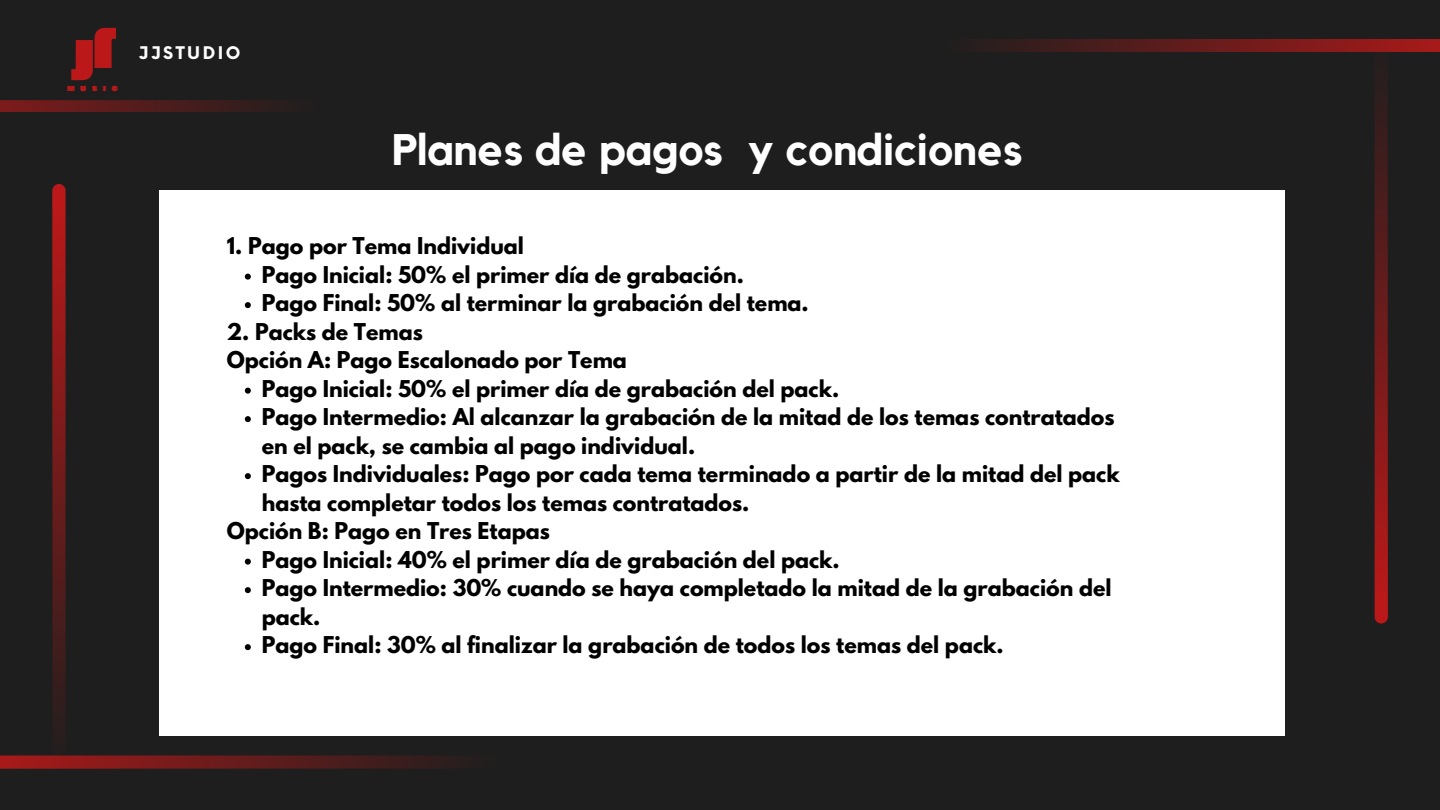
<style>
.page{position:relative;width:1440px;height:810px;background:#1e1e1e}
.page>*{position:absolute;margin:0;border:0;box-sizing:border-box;transform-origin:0 0}
.t1{font:60.4px "Extenda 80 Peta";color:#bb1919}
.t2{font:700 44px "Kollektif";color:#fff}
.t3{font:700 20.6px/28.5px "League Spartan";color:#000}
.t4{font:700 17px "Now";letter-spacing:.15em;color:#fff}
.t5{font:7.6px "Extenda 100 Yotta";color:#bb1919}
</style>
<div class="page">
<svg style="left:0;top:100px;width:286px;height:12px;background:#521c1c"></svg>
<svg style="left:52px;top:184px;width:14px;height:585px;background:#6c1b1b"></svg>
<svg style="left:0;top:755px;width:463px;height:14px;background:#641b1b"></svg>
<svg style="left:1375px;top:39px;width:13px;height:585px;background:#6f1b1b"></svg>
<svg style="left:978px;top:39px;width:462px;height:13px;background:#681b1b"></svg>
<div style="left:159px;top:190px;width:1126px;height:546px;background:#fff"></div>
<svg style="left:245px;top:274px;width:6px;height:6px"></svg>
<svg style="left:245px;top:302px;width:6px;height:6px"></svg>
<svg style="left:245px;top:388px;width:6px;height:6px"></svg>
<svg style="left:245px;top:416px;width:6px;height:6px"></svg>
<svg style="left:245px;top:473px;width:6px;height:6px"></svg>
<svg style="left:245px;top:559px;width:6px;height:6px"></svg>
<svg style="left:245px;top:587px;width:6px;height:6px"></svg>
<svg style="left:245px;top:644px;width:6px;height:6px"></svg>
<p class="t1" style="left:117px;top:75px;width:24px;rotate:-180deg">J</p>
<p class="t1" style="left:71px;top:33px;width:24px">J</p>
<p class="t5" style="left:81px;top:85px;width:39px">USIC</p>
<p class="t5" style="left:68px;top:85px;width:9px">M</p>
<p class="t4" style="left:139px;top:44px;width:103px">JJSTUDIO</p>
<p class="t2" style="left:392px;top:130px;width:632px">Planes de pagos y condiciones</p>
<p class="t3" style="left:227px;top:234px;width:299px">1. Pago por Tema Individual</p>
<p class="t3" style="left:262px;top:263px;width:484px">Pago Inicial: 50% el primer día de grabación.</p>
<p class="t3" style="left:262px;top:291px;width:549px">Pago Final: 50% al terminar la grabación del tema.</p>
<p class="t3" style="left:227px;top:320px;width:198px">2. Packs de Temas</p>
<p class="t3" style="left:227px;top:348px;width:402px">Opción A: Pago Escalonado por Tema</p>
<p class="t3" style="left:262px;top:377px;width:579px">Pago Inicial: 50% el primer día de grabación del pack.</p>
<p class="t3" style="left:262px;top:405px;width:854px">Pago Intermedio: Al alcanzar la grabación de la mitad de los temas contratados en el pack, se cambia al pago individual.</p>
<p class="t3" style="left:262px;top:462px;width:859px">Pagos Individuales: Pago por cada tema terminado a partir de la mitad del pack hasta completar todos los temas contratados.</p>
<p class="t3" style="left:227px;top:519px;width:325px">Opción B: Pago en Tres Etapas</p>
<p class="t3" style="left:262px;top:548px;width:579px">Pago Inicial: 40% el primer día de grabación del pack.</p>
<p class="t3" style="left:262px;top:576px;width:851px">Pago Intermedio: 30% cuando se haya completado la mitad de la grabación del pack.</p>
<p class="t3" style="left:262px;top:633px;width:743px">Pago Final: 30% al finalizar la grabación de todos los temas del pack.</p>
</div>
